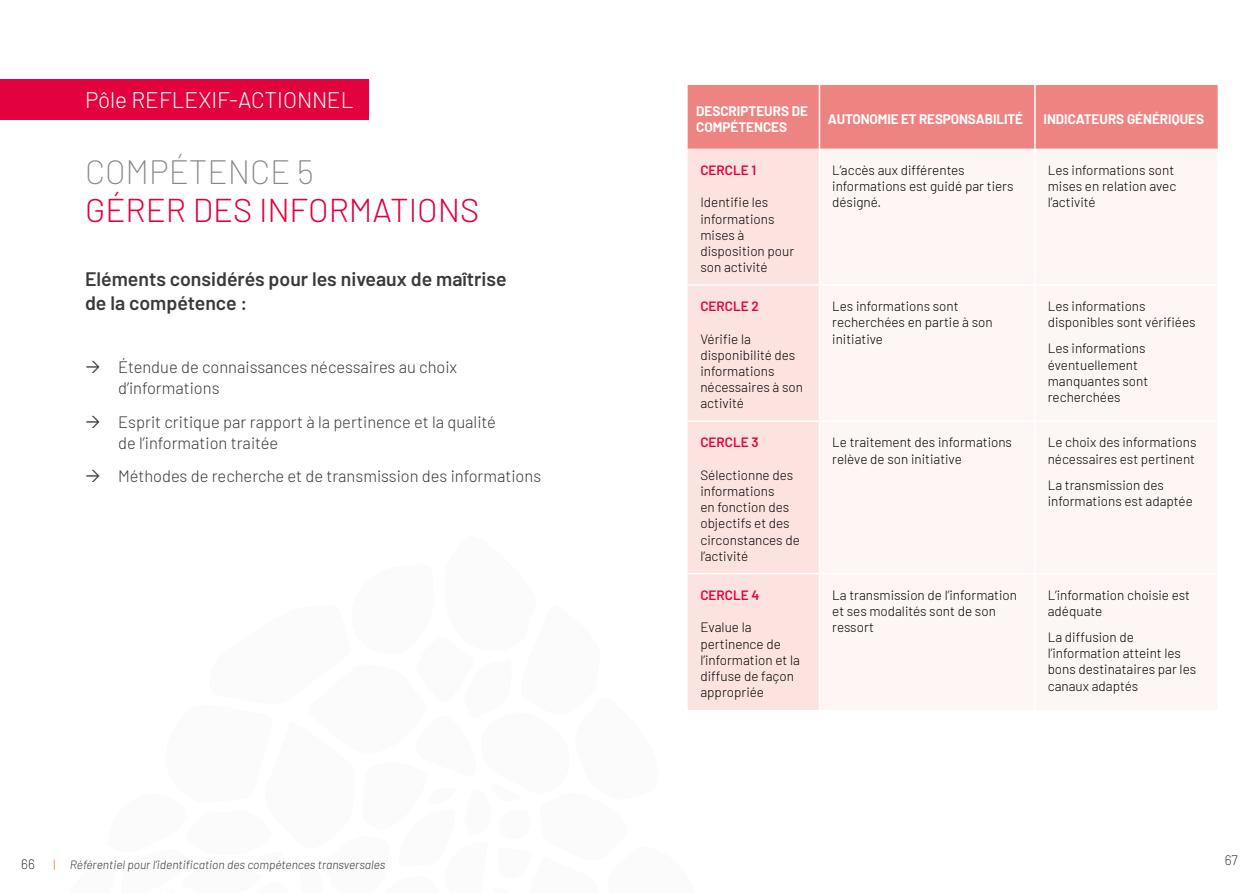
<style>
.page{position:relative;width:1259px;height:893px;background:#fff}
.page>*{position:absolute;margin:0;border:0;box-sizing:border-box;transform-origin:0 0}
.t1{font:300 33px "Barlow";color:#e2023e}
.t2{font:200 33px "Barlow";color:#878787}
.t3{font:300 22.5px "Barlow";color:#fff}
.t4{font:600 19.5px/23.4px "Barlow";color:#3a3a3c}
.t5{font:300 16.5px/21px "Barlow";color:#3a3a3c}
.t6{font:300 13.5px/16.2px "Barlow";color:#000}
.t7{font:700 13.5px/16.2px "Barlow";color:#fff}
.t8{font:600 13.5px "Barlow";color:#e2023e}
.t9{font:200 13.5px "Barlow";color:#000}
.t10{font:italic 300 12px "Barlow";color:#3a3a3c}
.s1{font-style:normal;color:#ec6527}
</style>
<div class="page">
<div style="left:0;top:79px;width:369px;height:40px;background:#e2023e"></div>
<div style="left:687px;top:85px;width:530px;height:64px;background:#ee8481"></div>
<div style="left:687px;top:149px;width:131px;height:561px;background:#fce3e0"></div>
<hr style="left:818px;top:85px;width:2px;height:64px;background:#fff">
<hr style="left:1034px;top:85px;width:1px;height:64px;background:#fff">
<hr style="left:687px;top:284px;width:131px;height:2px;background:#fff">
<hr style="left:687px;top:420px;width:131px;height:2px;background:#fff">
<hr style="left:687px;top:573px;width:131px;height:1px;background:#fff">
<h2 class="t3" style="left:85px;top:83px;width:270px">Pôle REFLEXIF-ACTIONNEL</h2>
<h1 class="t2" style="left:85px;top:149px;width:230px">COMPÉTENCE 5</h1>
<h1 class="t1" style="left:85px;top:187px;width:396px">GÉRER DES INFORMATIONS</h1>
<h3 class="t4" style="left:85px;top:266px;width:423px">Eléments considérés pour les niveaux de maîtrise de la compétence :</h3>
<p class="t5" style="left:118px;top:355px;width:341px">Étendue de connaissances nécessaires au choix d’informations</p>
<p class="t5" style="left:118px;top:410px;width:379px">Esprit critique par rapport à la pertinence et la qualité de l’information traitée</p>
<p class="t5" style="left:118px;top:465px;width:425px">Méthodes de recherche et de transmission des informations</p>
<p class="t7" style="left:696px;top:102px;width:113px">DESCRIPTEURS DE<br>COMPÉTENCES</p>
<p class="t7" style="left:828px;top:110px;width:197px">AUTONOMIE ET RESPONSABILITÉ</p>
<p class="t7" style="left:1043px;top:110px;width:162px">INDICATEURS GÉNÉRIQUES</p>
<p class="t8" style="left:700px;top:160px;width:57px">CERCLE 1</p>
<p class="t6" style="left:700px;top:193px;width:95px">Identifie les informations mises à disposition pour son activité</p>
<p class="t6" style="left:832px;top:161px;width:183px">L’accès aux différentes informations est guidé par tiers désigné.</p>
<p class="t6" style="left:1047px;top:161px;width:130px">Les informations sont mises en relation avec l’activité</p>
<p class="t8" style="left:700px;top:296px;width:60px">CERCLE 2</p>
<p class="t6" style="left:700px;top:330px;width:104px">Vérifie la disponibilité des informations nécessaires à son activité</p>
<p class="t8" style="left:700px;top:433px;width:60px">CERCLE 3</p>
<p class="t6" style="left:700px;top:466px;width:101px">Sélectionne des informations<br>en fonction des objectifs et des circonstances de l’activité</p>
<p class="t8" style="left:700px;top:585px;width:60px">CERCLE 4</p>
<p class="t6" style="left:700px;top:618px;width:101px">Evalue la pertinence de l’information et la diffuse de façon appropriée</p>
<p class="t6" style="left:832px;top:297px;width:162px">Les informations sont recherchées en partie à son initiative</p>
<p class="t6" style="left:1047px;top:297px;width:149px">Les informations disponibles sont vérifiées</p>
<p class="t6" style="left:1047px;top:339px;width:102px">Les informations éventuellement manquantes sont recherchées</p>
<p class="t6" style="left:832px;top:433px;width:181px">Le traitement des informations relève de son initiative</p>
<p class="t6" style="left:1047px;top:433px;width:150px">Le choix des informations nécessaires est pertinent</p>
<p class="t6" style="left:1047px;top:476px;width:147px">La transmission des informations est adaptée</p>
<p class="t6" style="left:832px;top:586px;width:186px">La transmission de l’information et ses modalités sont de son ressort</p>
<p class="t6" style="left:1047px;top:586px;width:144px">L’information choisie est adéquate</p>
<p class="t6" style="left:1047px;top:628px;width:150px">La diffusion de l’information atteint les bons destinataires par les canaux adaptés</p>
<p class="t9" style="left:21px;top:854px;width:15px">66</p>
<p class="t9" style="left:1224px;top:850px;width:15px">67</p>
<p class="t10" style="left:54px;top:856px;width:333px"><span class="s1">|</span> Référentiel pour l’identification des compétences transversales</p>
</div>
